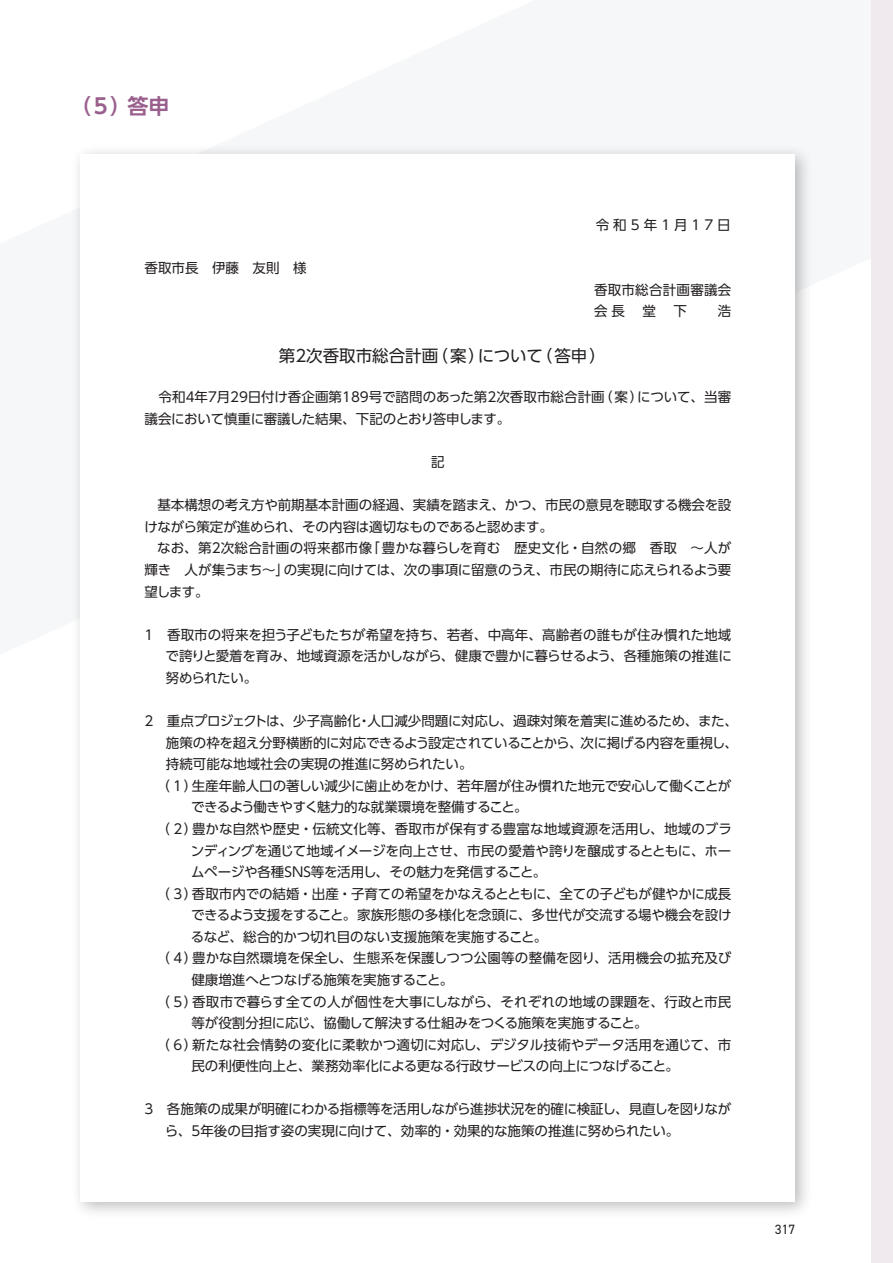
<style>
.page{position:relative;width:893px;height:1263px;background:#fff}
.page>*{position:absolute;margin:0;border:0;box-sizing:border-box;transform-origin:0 0}
.t1{font:700 21px "UD Shin Go Pr 6 De";color:#99608e}
.t2{font:16.5px "UD Shin Go Pr 6";color:#231f20}
.t3{font:13.5px/21.6px "UD Shin Go Pr 6";letter-spacing:-.005em;color:#231f20}
.t4{font:13.5px "UD Shin Go Pr 6";letter-spacing:-.025em;color:#231f20}
.t5{font:13.5px/21.6px "UD Shin Go Pr 6";letter-spacing:.02em;color:#231f20}
.t6{font:13.5px "UD Shin Go Pr 6";letter-spacing:.015em;color:#231f20}
.t7{font:13.5px "UD Shin Go Pr 6";letter-spacing:.3em;color:#231f20}
.t8{font:13.5px "DIN2014";color:#231f20}
</style>
<div class="page">
<div style="left:872px;top:0;width:21px;height:1263px;background:#f0e9ee"></div>
<div style="left:71px;top:144px;width:743px;height:1076px;background:#231f20;opacity:.3"></div>
<div style="left:81px;top:154px;width:714px;height:1047px;background:#fff"></div>
<h1 class="t1" style="left:70px;top:89px;width:101px">（5）答申</h1>
<p class="t3" style="left:145px;top:257px;width:163px">香取市長　伊藤　友則　様</p>
<p class="t7" style="left:596px;top:214px;width:137px">令和5年1月17日</p>
<p class="t5" style="left:594px;top:278px;width:139px">香取市総合計画審議会会長　堂　下　　浩</p>
<p class="t2" style="left:279px;top:342px;width:329px">第2次香取市総合計画（案）について（答申）</p>
<p class="t3" style="left:145px;top:386px;width:588px;text-indent:14px">令和4年7月29日付け香企画第189号で諮問のあった第2次香取市総合計画（案）について、当審議会において慎重に審議した結果、下記のとおり答申します。</p>
<p class="t3" style="left:431px;top:451px;width:15px">記</p>
<p class="t3" style="left:144px;top:494px;width:588px;text-indent:13px">基本構想の考え方や前期基本計画の経過、実績を踏まえ、かつ、市民の意見を聴取する機会を設けながら策定が進められ、その内容は適切なものであると認めます。</p>
<p class="t3" style="left:145px;top:537px;width:588px;text-align:justify;text-indent:13px">なお、第2次総合計画の将来都市像「豊かな暮らしを育む　歴史文化・自然の郷　香取　～人が輝き　人が集うまち～」の実現に向けては、次の事項に留意のうえ、市民の期待に応えられるよう要望します。</p>
<p class="t3" style="left:166px;top:623px;width:568px;text-align:justify;text-indent:-21px">1　香取市の将来を担う子どもたちが希望を持ち、若者、中高年、高齢者の誰もが住み慣れた地域で誇りと愛着を育み、地域資源を活かしながら、健康で豊かに暮らせるよう、各種施策の推進に努められたい。</p>
<p class="t3" style="left:145px;top:710px;width:595px">2　重点プロジェクトは、少子高齢化・人口減少問題に対応し、過疎対策を着実に進めるため、また、</p>
<p class="t4" style="left:166px;top:731px;width:574px">施策の枠を超え分野横断的に対応できるよう設定されていることから、次に掲げる内容を重視し、</p>
<p class="t3" style="left:166px;top:753px;width:308px">持続可能な地域社会の実現の推進に努められたい。</p>
<p class="t3" style="left:156px;top:774px;width:576px">（ 1）生産年齢人口の著しい減少に歯止めをかけ、若年層が住み慣れた地元で安心して働くことが</p>
<p class="t4" style="left:191px;top:796px;width:338px">できるよう働きやすく魅力的な就業環境を整備すること。</p>
<p class="t6" style="left:156px;top:818px;width:577px">（ 2）豊かな自然や歴史・伝統文化等、香取市が保有する豊富な地域資源を活用し、地域のブラ</p>
<p class="t3" style="left:191px;top:839px;width:542px">ンディングを通じて地域イメージを向上させ、市民の愛着や誇りを醸成するとともに、ホー</p>
<p class="t3" style="left:191px;top:861px;width:357px">ムページや各種SNS等を活用し、その魅力を発信すること。</p>
<p class="t3" style="left:156px;top:882px;width:576px">（ 3）香取市内での結婚・出産・子育ての希望をかなえるとともに、全ての子どもが健やかに成長</p>
<p class="t3" style="left:191px;top:904px;width:542px">できるよう支援をすること。家族形態の多様化を念頭に、多世代が交流する場や機会を設け</p>
<p class="t3" style="left:191px;top:925px;width:358px">るなど、総合的かつ切れ目のない支援施策を実施すること。</p>
<p class="t5" style="left:156px;top:947px;width:576px">（ 4）豊かな自然環境を保全し、生態系を保護しつつ公園等の整備を図り、活用機会の拡充及び</p>
<p class="t3" style="left:191px;top:969px;width:263px">健康増進へとつなげる施策を実施すること。</p>
<p class="t3" style="left:156px;top:990px;width:576px">（ 5）香取市で暮らす全ての人が個性を大事にしながら、それぞれの地域の課題を、行政と市民</p>
<p class="t4" style="left:191px;top:1012px;width:458px">等が役割分担に応じ、協働して解決する仕組みをつくる施策を実施すること。</p>
<p class="t3" style="left:156px;top:1033px;width:576px">（ 6）新たな社会情勢の変化に柔軟かつ適切に対応し、デジタル技術やデータ活用を通じて、市</p>
<p class="t3" style="left:191px;top:1055px;width:489px">民の利便性向上と、業務効率化による更なる行政サービスの向上につなげること。</p>
<p class="t3" style="left:165px;top:1098px;width:568px;text-indent:-20px">3　各施策の成果が明確にわかる指標等を活用しながら進捗状況を的確に検証し、見直しを図りながら、5年後の目指す姿の実現に向けて、効率的・効果的な施策の推進に努められたい。</p>
<p class="t8" style="left:775px;top:1221px;width:22px">317</p>
</div>
